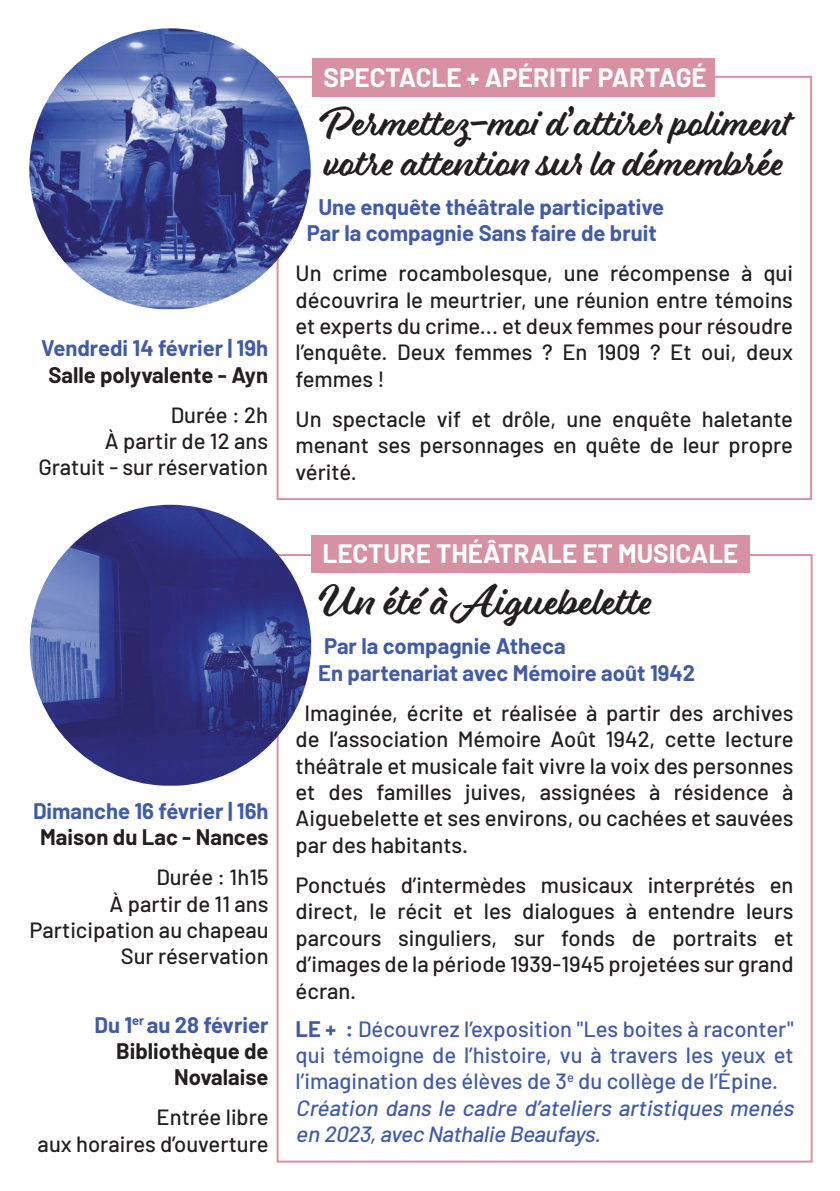
<style>
.page{position:relative;width:840px;height:1191px;background:#fff}
.page>*{position:absolute;margin:0;border:0;box-sizing:border-box;transform-origin:0 0}
.t1{font:40px "Eds Market Main Script";letter-spacing:.02em;color:#231f20}
.t2{font:38px/40px "Eds Market Main Script";letter-spacing:.025em;color:#231f20}
.t3{font:700 26px "Barlow";color:#fff}
.t4{font:500 22px/26.4px "Barlow";color:#231f20;text-align:justify}
.t5{font:500 22px/26.4px "Barlow";color:#415ba8}
.t6{font:700 22px/26.4px "Barlow";color:#415ba8}
.t7{font:700 22px/26.4px "Barlow";color:#231f20;text-align:right}
.s1{color:#415ba8}
.s2{font-weight:700}
.s3{font-style:italic}
</style>
<div class="page">
<img style="left:30px;top:505px;width:281px;height:280px;border-radius:139px">
<div style="left:311px;top:535px;width:437px;height:38px;background:#d791a3"></div>
<img style="left:29px;top:28px;width:281px;height:281px;border-radius:139px">
<div style="left:312px;top:58px;width:402px;height:39px;background:#d791a3"></div>
<p class="t6" style="left:41px;top:333px;width:228px">Vendredi 14 février | 19h</p>
<p class="t7" style="left:48px;top:360px;width:221px">Salle polyvalente - Ayn</p>
<p class="t4" style="left:38px;top:400px;width:231px;text-align:right">Durée : 2h<br>À partir de 12 ans<br>Gratuit - sur réservation</p>
<p class="t6" style="left:33px;top:796px;width:237px">Dimanche 16 février | 16h</p>
<p class="t7" style="left:40px;top:822px;width:230px">Maison du Lac - Nances</p>
<p class="t4" style="left:29px;top:862px;width:240px;text-align:right">Durée : 1h15<br>À partir de 11 ans<br>Participation au chapeau<br>Sur réservation</p>
<p class="t7" style="left:94px;top:1009px;width:175px"><span class="s1">Du 1</span><sup>er</sup> <span class="s1">au 28 février<br></span>Bibliothèque de<br>Novalaise</p>
<p class="t4" style="left:38px;top:1102px;width:232px;text-align:right">Entrée libre<br>aux horaires d’ouverture</p>
<p class="t3" style="left:323px;top:58px;width:384px">SPECTACLE + APÉRITIF PARTAGÉ</p>
<h2 class="t2" style="left:318px;top:102px;width:475px">Permettez-moi d’attirer poliment votre attention sur la démembrée</h2>
<p class="t6" style="left:307px;top:192px;width:358px;text-align:center">Une enquête théâtrale participative<br>Par la compagnie Sans faire de bruit</p>
<p class="t4" style="left:295px;top:258px;width:498px">Un crime rocambolesque, une récompense à qui découvrira le meurtrier, une réunion entre témoins et experts du crime... et deux femmes pour résoudre l’enquête. Deux femmes ? En 1909 ? Et oui, deux femmes !</p>
<p class="t4" style="left:295px;top:404px;width:498px">Un spectacle vif et drôle, une enquête haletante menant ses personnages en quête de leur propre vérité.</p>
<p class="t3" style="left:322px;top:534px;width:417px">LECTURE THÉÂTRALE ET MUSICALE</p>
<h1 class="t1" style="left:318px;top:577px;width:335px">Un été à Aiguebelette</h1>
<p class="t6" style="left:318px;top:631px;width:378px">Par la compagnie Atheca<br>En partenariat avec Mémoire août 1942</p>
<p class="t4" style="left:295px;top:698px;width:499px;text-indent:9px">Imaginée, écrite et réalisée à partir des archives de l’association Mémoire Août 1942, cette lecture théâtrale et musicale fait vivre la voix des personnes et des familles juives, assignées à résidence à Aiguebelette et ses environs, ou cachées et sauvées par des habitants.</p>
<p class="t4" style="left:295px;top:870px;width:499px">Ponctués d’intermèdes musicaux interprétés en direct, le récit et les dialogues à entendre leurs parcours singuliers, sur fonds de portraits et d’images de la période 1939-1945 projetées sur grand écran.</p>
<p class="t5" style="left:295px;top:1013px;width:504px"><span class="s2">LE + :</span> Découvrez l’exposition "Les boites à raconter" qui témoigne de l’histoire, vu à travers les yeux et l’imagination des élèves de 3<sup>e</sup> du collège de l’Épine.<br><span class="s3">Création dans le cadre d’ateliers artistiques menés en 2023,avec Nathalie Beaufays.</span></p>
</div>
